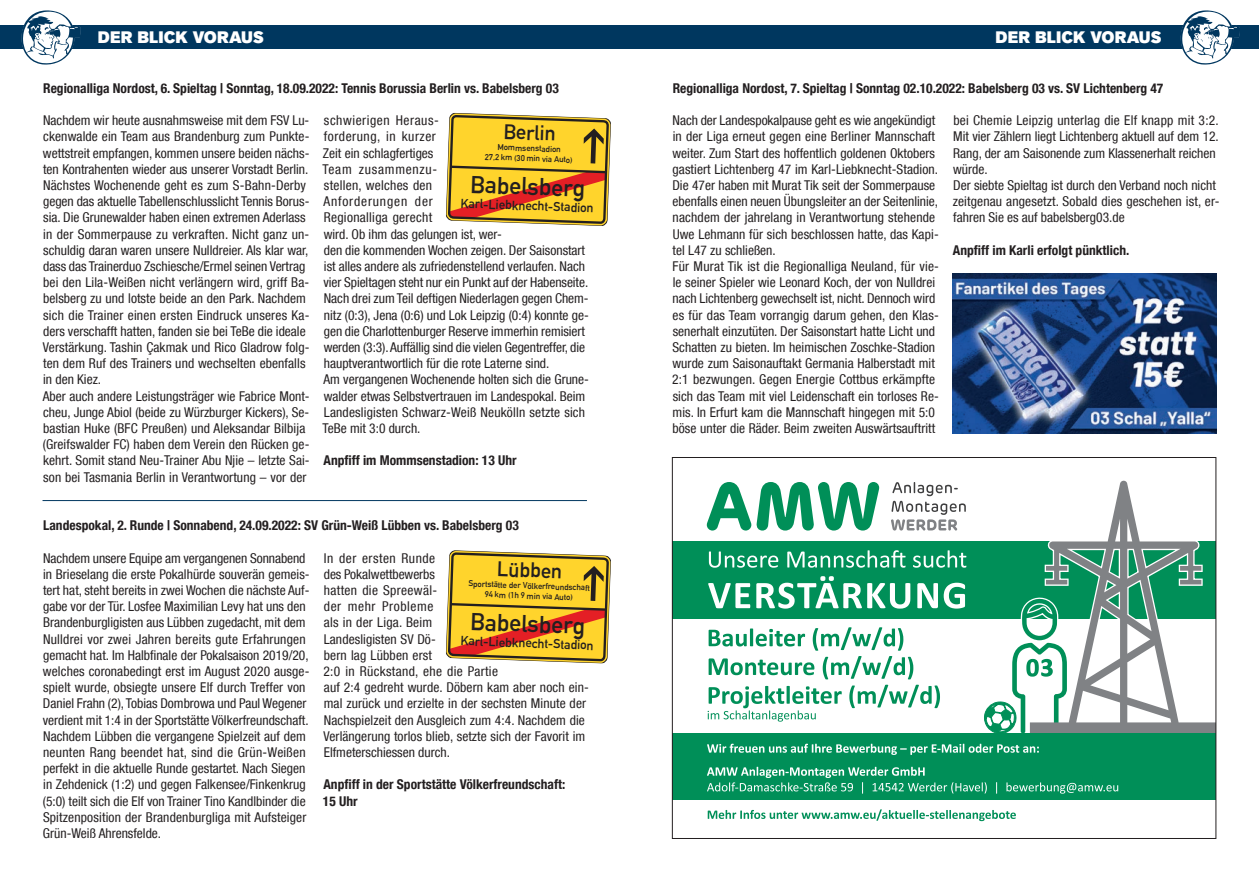
<style>
.page{position:relative;width:1259px;height:893px;background:#fff}
.page>*{position:absolute;margin:0;border:0;box-sizing:border-box;transform-origin:0 0}
.t1{font:700 23.85px "DIN Alternate";color:#231f20}
.t2{font:700 20.55px "DIN Alternate";color:#231f20}
.t3{font:800 16.5px "Akzid Grtsk Next";letter-spacing:.01em;color:#fff}
.t4{font:condensed 13.5px/16.2px "Helvetica Neue LT Com";letter-spacing:.005em;color:#231f20}
.t5{font:700 condensed 13.5px/16.2px "Helvetica Neue LT Com";color:#231f20}
.t6{font:700 12.9px "DIN Alternate";color:#231f20}
.t7{font:700 8.4px/10.1px "DIN Alternate";color:#231f20;text-align:center}
</style>
<div class="page">
<div style="left:672px;top:541px;width:544px;height:78px;background:#008f58"></div>
<svg style="left:707px;top:482px;width:172px;height:49px"></svg>
<svg style="left:891px;top:482px;width:75px;height:49px"></svg>
<svg style="left:709px;top:550px;width:257px;height:18px"></svg>
<svg style="left:708px;top:576px;width:257px;height:33px"></svg>
<svg style="left:707px;top:685px;width:233px;height:37px"></svg>
<svg style="left:708px;top:627px;width:205px;height:52px"></svg>
<svg style="left:707px;top:809px;width:309px;height:12px"></svg>
<svg style="left:984px;top:600px;width:85px;height:134px"></svg>
<svg style="left:1030px;top:481px;width:184px;height:252px"></svg>
<div style="left:672px;top:734px;width:544px;height:66px;background:#008f58"></div>
<svg style="left:707px;top:767px;width:411px;height:27px"></svg>
<svg style="left:707px;top:744px;width:332px;height:11px"></svg>
<svg style="left:446px;top:113px;width:165px;height:113px;background:#e3b037"></svg>
<img style="left:952px;top:273px;width:264px;height:161px">
<svg style="left:446px;top:550px;width:165px;height:114px;background:#e3b039"></svg>
<hr style="left:43px;top:500px;width:544px;height:1px;background:#00375f">
<div style="left:0;top:26px;width:1259px;height:23px;background:#00375f"></div>
<svg style="left:21px;top:10px;width:60px;height:55px"></svg>
<svg style="left:1180px;top:10px;width:60px;height:55px"></svg>
<p class="t3" style="left:98px;top:27px;width:167px">DER BLICK VORAUS</p>
<p class="t3" style="left:995px;top:27px;width:167px">DER BLICK VORAUS</p>
<p class="t5" style="left:43px;top:80px;width:517px">Regionalliga Nordost, 6. Spieltag | Sonntag, 18.09.2022: Tennis Borussia Berlin vs. Babelsberg 03</p>
<p class="t4" style="left:43px;top:112px;width:268px">Nachdem wir heute ausnahmsweise mit dem FSV Lu&shy;ckenwalde ein Team aus Brandenburg zum Punkte&shy;wettstreit empfangen, kommen unsere beiden nächs&shy;ten Kontrahenten wieder aus unserer Vorstadt Berlin.<br>Nächstes Wochenende geht es zum S-Bahn-Derby gegen das aktuelle Tabellenschlusslicht Tennis Borus&shy;sia. Die Grunewalder haben einen extremen Aderlass in der Sommerpause zu verkraften. Nicht ganz un&shy;schuldig daran waren unsere Nulldreier. Als klar war, dass das Trainerduo Zschiesche/Ermel seinen Vertrag bei den Lila-Weißen nicht verlängern wird, griff Ba&shy;belsberg zu und lotste beide an den Park. Nachdem sich die Trainer einen ersten Eindruck unseres Ka&shy;ders verschafft hatten, fanden sie bei TeBe die ideale Verstärkung. Tashin Çakmak und Rico Gladrow folg&shy;ten dem Ruf des Trainers und wechselten ebenfalls in den Kiez.<br>Aber auch andere Leistungsträger wie Fabrice Mont&shy;cheu, Junge Abiol (beide zu Würzburger Kickers), Se&shy;bastian Huke (BFC Preußen) und Aleksandar Bilbija (Greifswalder FC) haben dem Verein den Rücken ge&shy;kehrt. Somit stand Neu-Trainer Abu Njie – letzte Sai&shy;son bei Tasmania Berlin in Verantwortung – vor der</p>
<p class="t4" style="left:322px;top:112px;width:268px">schwierigen Heraus-<br>forderung, in kurzer<br>Zeit ein schlagfertiges<br>Team zusammenzu-<br>stellen, welches den<br>Anforderungen der<br>Regionalliga gerecht<br>wird. Ob ihm das gelungen ist, wer-<br>den die kommenden Wochen zeigen. Der Saisonstart ist alles andere als zufriedenstellend verlaufen. Nach vier Spieltagen steht nur ein Punkt auf der Habenseite.<br>Nach drei zum Teil deftigen Niederlagen gegen Chem&shy;nitz (0:3), Jena (0:6) und Lok Leipzig (0:4) konnte ge&shy;gen die Charlottenburger Reserve immerhin remisiert werden (3:3). Auffällig sind die vielen Gegentreffer, die hauptverantwortlich für die rote Laterne sind.<br>Am vergangenen Wochenende holten sich die Grune&shy;walder etwas Selbstvertrauen im Landespokal. Beim Landesligisten Schwarz-Weiß Neukölln setzte sich TeBe mit 3:0 durch.</p>
<h2 class="t2" style="left:504px;top:116px;width:54px;rotate:2deg">Berlin</h2>
<p class="t7" style="left:485px;top:141px;width:89px;rotate:2deg">Mommsenstadion<br>27,2 km (30 min via Auto)</p>
<h1 class="t1" style="left:471px;top:166px;width:116px;rotate:2deg">Babelsberg</h1>
<p class="t6" style="left:461px;top:193px;width:135px;rotate:2deg">Karl-Liebknecht-Stadion</p>
<p class="t5" style="left:323px;top:453px;width:195px">Anpfiff im Mommsenstadion: 13 Uhr</p>
<p class="t5" style="left:43px;top:517px;width:477px">Landespokal, 2. Runde | Sonnabend, 24.09.2022: SV Grün-Weiß Lübben vs. Babelsberg 03</p>
<p class="t4" style="left:43px;top:550px;width:268px">Nachdem unsere Equipe am vergangenen Sonnabend in Brieselang die erste Pokalhürde souverän gemeis&shy;tert hat, steht bereits in zwei Wochen die nächste Auf&shy;gabe vor der Tür. Losfee Maximilian Levy hat uns den Brandenburgligisten aus Lübben zugedacht, mit dem Nulldrei vor zwei Jahren bereits gute Erfahrungen gemacht hat. Im Halbfinale der Pokalsaison 2019/20, welches coronabedingt erst im August 2020 ausge&shy;spielt wurde, obsiegte unsere Elf durch Treffer von Daniel Frahn (2), Tobias Dombrowa und Paul Wegener verdient mit 1:4 in der Sportstätte Völkerfreundschaft.<br>Nachdem Lübben die vergangene Spielzeit auf dem neunten Rang beendet hat, sind die Grün-Weißen perfekt in die aktuelle Runde gestartet. Nach Siegen in Zehdenick (1:2) und gegen Falkensee/Finkenkrug (5:0) teilt sich die Elf von Trainer Tino Kandlbinder die Spitzenposition der Brandenburgliga mit Aufsteiger Grün-Weiß Ahrensfelde.</p>
<p class="t4" style="left:323px;top:550px;width:267px">In der ersten Runde<br>des Pokalwettbewerbs<br>hatten die Spreewäl-<br>der mehr Probleme<br>als in der Liga. Beim<br>Landesligisten SV Dö-<br>bern lag Lübben erst<br>2:0 in Rückstand, ehe die Partie<br>auf 2:4 gedreht wurde. Döbern kam aber noch ein&shy;mal zurück und erzielte in der sechsten Minute der<br>Nachspielzeit den Ausgleich zum 4:4. Nachdem die<br>Verlängerung torlos blieb, setzte sich der Favorit im<br>Elfmeterschiessen durch.</p>
<h2 class="t2" style="left:498px;top:553px;width:67px;rotate:2deg">Lübben</h2>
<p class="t7" style="left:469px;top:578px;width:123px;rotate:2deg">Sportstätte der Völkerfreundschaft<br>94 km (1h 9 min via Auto)</p>
<h1 class="t1" style="left:471px;top:604px;width:116px;rotate:2deg">Babelsberg</h1>
<p class="t6" style="left:461px;top:631px;width:135px;rotate:2deg">Karl-Liebknecht-Stadion</p>
<p class="t5" style="left:323px;top:777px;width:244px">Anpfiff in der Sportstätte Völkerfreundschaft:<br>15 Uhr</p>
<p class="t5" style="left:672px;top:80px;width:492px">Regionalliga Nordost, 7. Spieltag | Sonntag 02.10.2022: Babelsberg 03 vs. SV Lichtenberg 47</p>
<p class="t4" style="left:672px;top:112px;width:268px">Nach der Landespokalpause geht es wie angekündigt in der Liga erneut gegen eine Berliner Mannschaft weiter. Zum Start des hoffentlich goldenen Oktobers gastiert Lichtenberg 47 im Karl-Liebknecht-Stadion.<br>Die 47er haben mit Murat Tik seit der Sommerpause ebenfalls einen neuen Übungsleiter an der Seitenlinie, nachdem der jahrelang in Verantwortung stehende Uwe Lehmann für sich beschlossen hatte, das Kapi&shy;tel L47 zu schließen.<br>Für Murat Tik ist die Regionalliga Neuland, für vie&shy;le seiner Spieler wie Leonard Koch, der von Nulldrei nach Lichtenberg gewechselt ist, nicht. Dennoch wird es für das Team vorrangig darum gehen, den Klas&shy;senerhalt einzutüten. Der Saisonstart hatte Licht und Schatten zu bieten. Im heimischen Zoschke-Stadion wurde zum Saisonauftakt Germania Halberstadt mit 2:1 bezwungen. Gegen Energie Cottbus erkämpfte sich das Team mit viel Leidenschaft ein torloses Re&shy;mis. In Erfurt kam die Mannschaft hingegen mit 5:0 böse unter die Räder. Beim zweiten Auswärtsauftritt</p>
<p class="t4" style="left:952px;top:112px;width:268px">bei Chemie Leipzig unterlag die Elf knapp mit 3:2.<br>Mit vier Zählern liegt Lichtenberg aktuell auf dem 12.<br>Rang, der am Saisonende zum Klassenerhalt reichen würde.<br>Der siebte Spieltag ist durch den Verband noch nicht zeitgenau angesetzt. Sobald dies geschehen ist, er&shy;fahren Sie es auf babelsberg03.de</p>
<p class="t5" style="left:953px;top:242px;width:178px">Anpfiff im Karli erfolgt pünktlich.</p>
</div>
